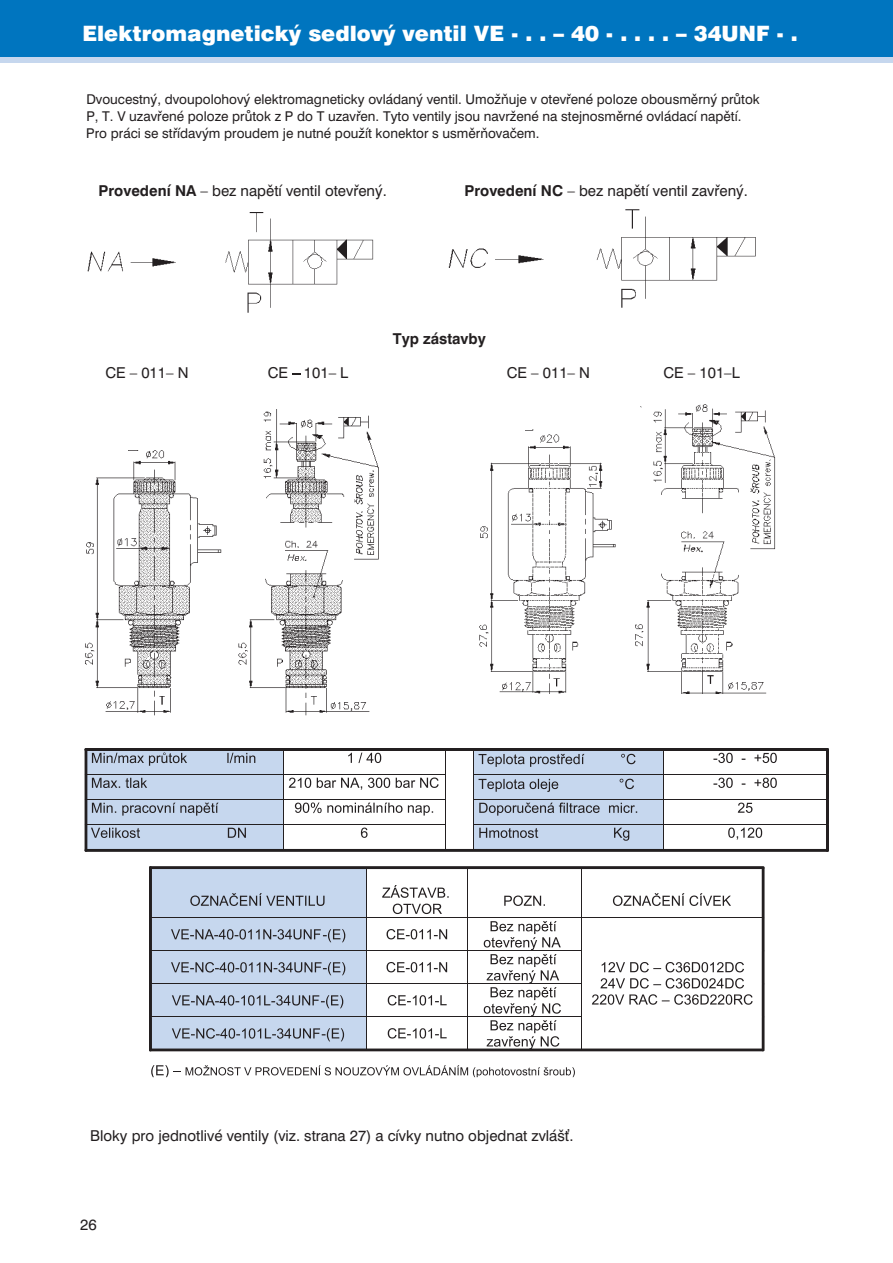
<style>
.page{position:relative;width:893px;height:1263px;background:#fff}
.page>*{position:absolute;margin:0;border:0;box-sizing:border-box;transform-origin:0 0}
.t1{font:21.15px "Swis 721 Blk BTCE Black";letter-spacing:-3.31em;color:#fff}
.t2{font:15px "Swis 721 BTCE Normal";letter-spacing:-2.725em;color:#231f20}
.t3{font:15px "Swis 721 BTCE Normal";letter-spacing:-2.585em;color:#231f20}
.t4{font:700 15px "Swis 721 BTCE Normal";letter-spacing:-2.755em;color:#231f20}
.t5{font:13.5px/16.8px "Swis 721 BTCE Normal";letter-spacing:-1.66em;color:#231f20}
.t6{font:13.5px "Swis 721 BTCE Normal";letter-spacing:-2.63em;color:#231f20}
.t7{font:13.5px/16.8px "Swis 721 BTCE Normal";letter-spacing:-.02em;color:#231f20}
.t8{font:13.5px/16.8px "Swis 721 BTCE Normal";letter-spacing:.035em;color:#231f20}
.s1{font-weight:700}
</style>
<div class="page">
<div style="left:151px;top:868px;width:216px;height:182px;background:#c6d7ee"></div>
<div style="left:473px;top:750px;width:190px;height:100px;background:#c6d7ee"></div>
<div style="left:86px;top:750px;width:197px;height:100px;background:#c6d7ee"></div>
<div style="left:0;top:0;width:893px;height:62px;background:#c6d7ee"></div>
<div style="left:0;top:0;width:893px;height:57px;background:#0075bf"></div>
<svg style="left:713px;top:753px;width:64px;height:10px"></svg>
<svg style="left:87px;top:751px;width:168px;height:15px"></svg>
<hr style="left:85px;top:748px;width:744px;height:3px;background:#231f20">
<hr style="left:85px;top:749px;width:2px;height:26px;background:#231f20">
<hr style="left:826px;top:749px;width:3px;height:26px;background:#231f20">
<svg style="left:92px;top:778px;width:55px;height:10px"></svg>
<svg style="left:713px;top:778px;width:64px;height:10px"></svg>
<hr style="left:86px;top:774px;width:359px;height:1px;background:#231f20">
<hr style="left:473px;top:774px;width:355px;height:1px;background:#231f20">
<hr style="left:85px;top:774px;width:2px;height:26px;background:#231f20">
<hr style="left:826px;top:774px;width:3px;height:26px;background:#231f20">
<svg style="left:92px;top:803px;width:127px;height:13px"></svg>
<svg style="left:738px;top:803px;width:14px;height:10px"></svg>
<hr style="left:86px;top:799px;width:359px;height:1px;background:#231f20">
<hr style="left:473px;top:799px;width:355px;height:1px;background:#231f20">
<hr style="left:85px;top:799px;width:2px;height:26px;background:#231f20">
<hr style="left:826px;top:799px;width:3px;height:26px;background:#231f20">
<svg style="left:91px;top:828px;width:155px;height:10px"></svg>
<svg style="left:728px;top:827px;width:34px;height:13px"></svg>
<hr style="left:86px;top:824px;width:359px;height:1px;background:#231f20">
<hr style="left:473px;top:824px;width:355px;height:1px;background:#231f20">
<hr style="left:85px;top:824px;width:2px;height:28px;background:#231f20">
<div style="left:85px;top:849px;width:199px;height:3px;background:#231f20;border:2px solid #231f20"></div>
<svg style="left:283px;top:750px;width:156px;height:99px"></svg>
<div style="left:283px;top:849px;width:163px;height:3px;background:#231f20;border:2px solid #231f20"></div>
<svg style="left:445px;top:750px;width:1px;height:99px"></svg>
<div style="left:444px;top:849px;width:30px;height:3px;background:#231f20;border:2px solid #231f20"></div>
<svg style="left:473px;top:750px;width:164px;height:99px"></svg>
<div style="left:472px;top:849px;width:192px;height:3px;background:#231f20;border:2px solid #231f20"></div>
<svg style="left:663px;top:750px;width:1px;height:99px"></svg>
<div style="left:662px;top:849px;width:166px;height:3px;background:#231f20;border:2px solid #231f20"></div>
<hr style="left:826px;top:824px;width:3px;height:28px;background:#231f20">
<svg style="left:190px;top:893px;width:135px;height:13px"></svg>
<svg style="left:382px;top:885px;width:67px;height:29px"></svg>
<svg style="left:504px;top:895px;width:41px;height:11px"></svg>
<svg style="left:613px;top:893px;width:118px;height:13px"></svg>
<div style="left:149px;top:866px;width:615px;height:3px;background:#231f20;border:2px solid #231f20"></div>
<hr style="left:149px;top:867px;width:3px;height:51px;background:#231f20">
<hr style="left:366px;top:868px;width:1px;height:49px;background:#231f20">
<hr style="left:467px;top:868px;width:1px;height:49px;background:#231f20">
<hr style="left:581px;top:868px;width:1px;height:49px;background:#231f20">
<hr style="left:762px;top:867px;width:2px;height:51px;background:#231f20">
<svg style="left:171px;top:929px;width:174px;height:13px"></svg>
<svg style="left:387px;top:929px;width:60px;height:10px"></svg>
<hr style="left:150px;top:917px;width:613px;height:1px;background:#231f20">
<hr style="left:149px;top:917px;width:3px;height:34px;background:#231f20">
<hr style="left:366px;top:918px;width:1px;height:32px;background:#231f20">
<hr style="left:467px;top:918px;width:1px;height:32px;background:#231f20">
<hr style="left:581px;top:918px;width:1px;height:32px;background:#231f20">
<hr style="left:762px;top:917px;width:2px;height:34px;background:#231f20">
<svg style="left:171px;top:962px;width:174px;height:13px"></svg>
<svg style="left:387px;top:962px;width:60px;height:10px"></svg>
<hr style="left:150px;top:950px;width:432px;height:1px;background:#231f20">
<hr style="left:149px;top:950px;width:3px;height:34px;background:#231f20">
<hr style="left:366px;top:951px;width:1px;height:32px;background:#231f20">
<hr style="left:467px;top:951px;width:1px;height:32px;background:#231f20">
<hr style="left:581px;top:951px;width:1px;height:32px;background:#231f20">
<hr style="left:762px;top:950px;width:2px;height:34px;background:#231f20">
<svg style="left:172px;top:995px;width:171px;height:13px"></svg>
<svg style="left:388px;top:995px;width:59px;height:10px"></svg>
<hr style="left:150px;top:983px;width:432px;height:1px;background:#231f20">
<hr style="left:149px;top:983px;width:3px;height:34px;background:#231f20">
<hr style="left:366px;top:984px;width:1px;height:32px;background:#231f20">
<hr style="left:467px;top:984px;width:1px;height:32px;background:#231f20">
<hr style="left:581px;top:984px;width:1px;height:32px;background:#231f20">
<hr style="left:762px;top:983px;width:2px;height:34px;background:#231f20">
<svg style="left:172px;top:1028px;width:172px;height:13px"></svg>
<svg style="left:388px;top:1028px;width:59px;height:10px"></svg>
<svg style="left:484px;top:921px;width:77px;height:127px"></svg>
<svg style="left:602px;top:962px;width:142px;height:10px"></svg>
<svg style="left:600px;top:978px;width:144px;height:10px"></svg>
<svg style="left:592px;top:994px;width:161px;height:11px"></svg>
<hr style="left:150px;top:1016px;width:432px;height:1px;background:#231f20">
<hr style="left:149px;top:1016px;width:3px;height:35px;background:#231f20">
<div style="left:149px;top:1048px;width:218px;height:3px;background:#231f20;border:2px solid #231f20"></div>
<hr style="left:366px;top:1017px;width:1px;height:33px;background:#231f20">
<div style="left:366px;top:1048px;width:102px;height:3px;background:#231f20;border:2px solid #231f20"></div>
<hr style="left:467px;top:1017px;width:1px;height:33px;background:#231f20">
<div style="left:467px;top:1048px;width:115px;height:3px;background:#231f20;border:2px solid #231f20"></div>
<hr style="left:581px;top:1017px;width:1px;height:33px;background:#231f20">
<div style="left:581px;top:1048px;width:183px;height:3px;background:#231f20;border:2px solid #231f20"></div>
<hr style="left:762px;top:1016px;width:2px;height:35px;background:#231f20">
<svg style="left:151px;top:1065px;width:424px;height:12px"></svg>
<img style="left:85px;top:410px;width:294px;height:305px">
<img style="left:479px;top:404px;width:297px;height:290px">
<img style="left:87px;top:212px;width:287px;height:101px">
<img style="left:448px;top:209px;width:308px;height:99px">
<div style="left:73px;top:402px;width:175px;height:48px;background:#fff"></div>
<div style="left:73px;top:429px;width:54px;height:41px;background:#fff"></div>
<div style="left:464px;top:382px;width:175px;height:47px;background:#fff"></div>
<div style="left:471px;top:423px;width:54px;height:27px;background:#fff"></div>
<h1 class="t1" style="left:82px;top:26px;width:761px">Elektromagnetický sedlový venti l VE- . . – 40- . . . . – 34UNF- .</h1>
<p class="t5" style="left:721px;top:92px;width:50px">p</p>
<p class="t5" style="left:733px;top:92px;width:63px">ůtok</p>
<p class="t5" style="left:102px;top:92px;width:380px;text-indent:-6px">v tn p ý om o ý .<br>T vř p r</p>
<p class="t5" style="left:110px;top:92px;width:83px;text-indent:-8px">oý .</p>
<p class="t5" style="left:350px;top:92px;width:129px;text-indent:-6px">cáe v</p>
<p class="t5" style="left:505px;top:92px;width:51px;text-indent:-11px">žňu r</p>
<p class="t5" style="left:516px;top:92px;width:237px">je ř n z u ý</p>
<p class="t5" style="left:531px;top:92px;width:40px">v</p>
<p class="t5" style="left:550px;top:92px;width:200px;text-indent:-9px">oéesm a sm</p>
<p class="t5" style="left:605px;top:92px;width:59px">olo</p>
<p class="t5" style="left:647px;top:92px;width:104px;text-indent:-5px">oěn o</p>
<p class="t5" style="left:95px;top:92px;width:213px;text-indent:-8px">D<br>,V nzek</p>
<p class="t5" style="left:129px;top:92px;width:152px;text-indent:-11px">ce v lo l u</p>
<p class="t5" style="left:196px;top:92px;width:169px;text-indent:-31px">d oůtzT</p>
<p class="t7" style="left:232px;top:92px;width:371px;text-indent:-11px">ho<br>p Pz.teožes</p>
<p class="t5" style="left:297px;top:92px;width:67px;text-indent:-33px">ek do ř</p>
<p class="t5" style="left:330px;top:92px;width:87px">e vl</p>
<p class="t5" style="left:342px;top:92px;width:413px;text-indent:-5px">ti y a ti m t e<br>a y ti s v n o é ac t</p>
<p class="t5" style="left:361px;top:92px;width:232px;text-indent:-10px">kdno<br>en v j u n t</p>
<p class="t5" style="left:409px;top:92px;width:66px">nl</p>
<p class="t5" style="left:427px;top:92px;width:98px">vU n</p>
<p class="t8" style="left:572px;top:92px;width:193px;text-indent:-19px">ev p b r r eěrvíp</p>
<p class="t5" style="left:110px;top:92px;width:201px">u,ou v tr</p>
<p class="t5" style="left:203px;top:92px;width:102px">o e lo o</p>
<p class="t5" style="left:307px;top:92px;width:57px">ag</p>
<p class="t5" style="left:322px;top:92px;width:54px;text-align:center">n u</p>
<p class="t5" style="left:657px;top:92px;width:97px">o lá a</p>
<p class="t5" style="left:143px;top:92px;width:45px;text-indent:-11px">s a</p>
<p class="t5" style="left:86px;top:109px;width:136px">Pzé</p>
<p class="t5" style="left:441px;top:109px;width:234px">ly n é jn n</p>
<p class="t5" style="left:671px;top:109px;width:90px">d ě í.</p>
<p class="t5" style="left:383px;top:109px;width:48px">T</p>
<p class="t5" style="left:401px;top:109px;width:49px">o</p>
<p class="t5" style="left:162px;top:109px;width:46px">e</p>
<p class="t5" style="left:492px;top:109px;width:45px">a</p>
<p class="t5" style="left:700px;top:109px;width:48px">n</p>
<p class="t6" style="left:86px;top:128px;width:509px">Propráci sestřídavýmproudemjenutnépoužít konektor s usměrňovačem.</p>
<p class="t2" style="left:99px;top:185px;width:324px"><span class="s1">Provedení NA</span>– bez napětí venti l otevřený.</p>
<p class="t2" style="left:464px;top:185px;width:319px"><span class="s1">Provedení NC</span>– bez napětí venti l zavřený.</p>
<p class="t4" style="left:393px;top:333px;width:135px">Typzástavby</p>
<p class="t2" style="left:105px;top:367px;width:139px">CE– 011– N</p>
<p class="t2" style="left:268px;top:367px;width:122px">CE– 101– L</p>
<p class="t2" style="left:507px;top:367px;width:139px">CE– 011– N</p>
<p class="t2" style="left:663px;top:367px;width:118px">CE– 101–L</p>
<p class="t3" style="left:90px;top:1130px;width:509px">Bloky projednotl ivéventi ly (viz. strana27) acívky nutnoobjednat zvlášť.</p>
<p class="t2" style="left:80px;top:1219px;width:59px">26</p>
</div>
